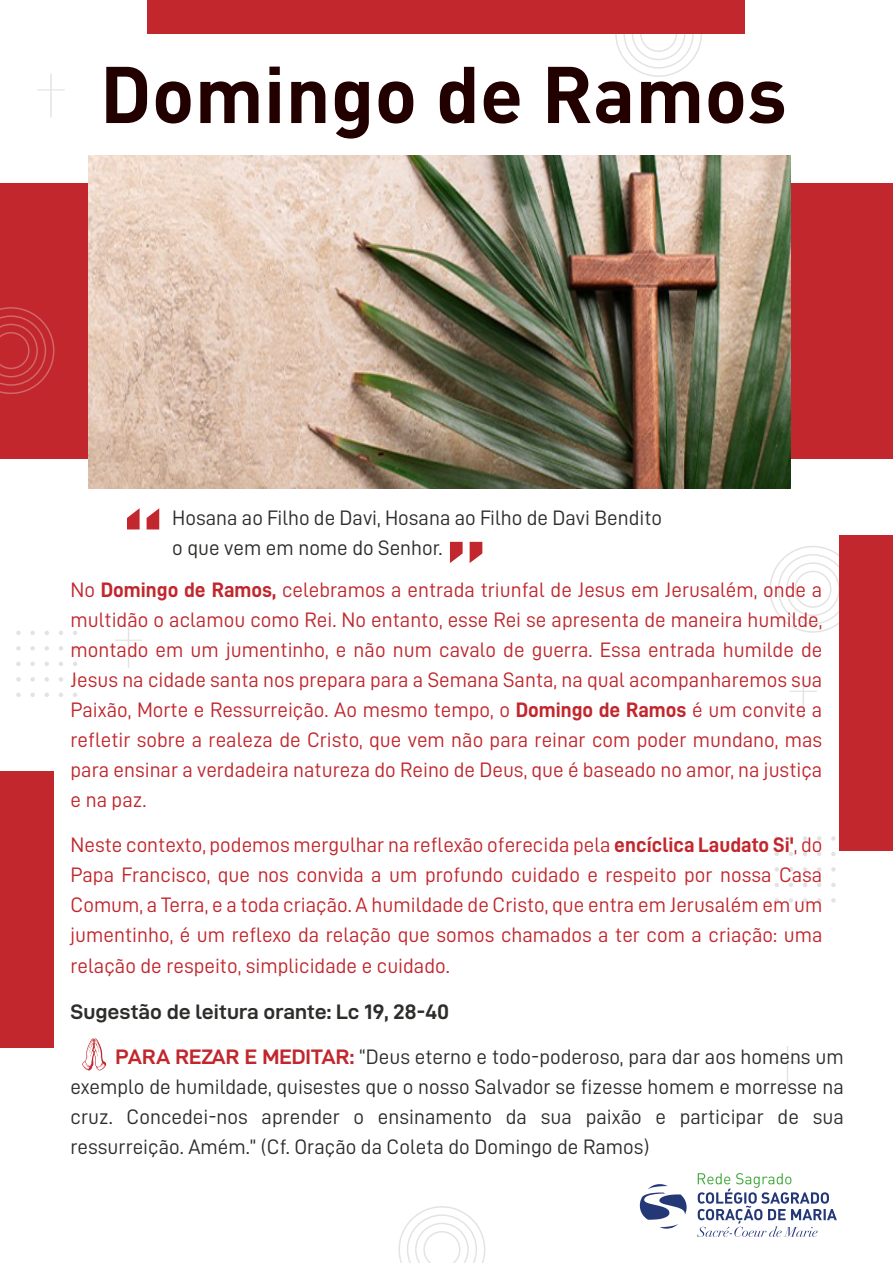
<style>
.page{position:relative;width:893px;height:1263px;background:#fff}
.page>*{position:absolute;margin:0;border:0;box-sizing:border-box;transform-origin:0 0}
.t1{font:21px/30px "D DIN";color:#c1272d;text-align:justify}
.t2{font:21px/30px "D DIN";color:#2d2d2b;text-align:justify}
.t3{font:21px "D DIN Exp Bold";color:#2d2d2b}
.s1{font-family:"D DIN Bold"}
.s2{font-family:"D DIN Exp Bold";color:#c1272d}
</style>
<div class="page">
<hr style="left:787px;top:1046px;width:1px;height:43px;background:#4d4440">
<svg style="left:774px;top:1061px;width:27px;height:1px"></svg>
<hr style="left:50px;top:74px;width:2px;height:43px;background:#4d4440">
<svg style="left:37px;top:89px;width:28px;height:1px"></svg>
<hr style="left:128px;top:624px;width:1px;height:44px;background:#4d4440">
<svg style="left:115px;top:640px;width:27px;height:1px"></svg>
<hr style="left:803px;top:675px;width:1px;height:44px;background:#4d4440">
<svg style="left:790px;top:691px;width:27px;height:1px"></svg>
<svg style="left:774px;top:836px;width:5px;height:5px"></svg>
<svg style="left:789px;top:836px;width:4px;height:5px"></svg>
<svg style="left:803px;top:836px;width:4px;height:5px"></svg>
<svg style="left:817px;top:836px;width:4px;height:5px"></svg>
<svg style="left:831px;top:836px;width:5px;height:5px"></svg>
<svg style="left:774px;top:852px;width:5px;height:4px"></svg>
<svg style="left:789px;top:852px;width:4px;height:4px"></svg>
<svg style="left:803px;top:852px;width:4px;height:4px"></svg>
<svg style="left:817px;top:852px;width:4px;height:4px"></svg>
<svg style="left:831px;top:852px;width:5px;height:4px"></svg>
<svg style="left:774px;top:867px;width:5px;height:5px"></svg>
<svg style="left:789px;top:867px;width:4px;height:5px"></svg>
<svg style="left:803px;top:867px;width:4px;height:5px"></svg>
<svg style="left:817px;top:867px;width:4px;height:5px"></svg>
<svg style="left:831px;top:867px;width:5px;height:5px"></svg>
<svg style="left:774px;top:883px;width:5px;height:4px"></svg>
<svg style="left:789px;top:883px;width:4px;height:4px"></svg>
<svg style="left:803px;top:883px;width:4px;height:4px"></svg>
<svg style="left:817px;top:883px;width:4px;height:4px"></svg>
<svg style="left:831px;top:883px;width:5px;height:4px"></svg>
<svg style="left:774px;top:898px;width:5px;height:5px"></svg>
<svg style="left:789px;top:898px;width:4px;height:5px"></svg>
<svg style="left:803px;top:898px;width:4px;height:5px"></svg>
<svg style="left:817px;top:898px;width:4px;height:5px"></svg>
<svg style="left:831px;top:898px;width:5px;height:5px"></svg>
<svg style="left:16px;top:631px;width:5px;height:4px"></svg>
<svg style="left:30px;top:631px;width:5px;height:4px"></svg>
<svg style="left:45px;top:631px;width:4px;height:4px"></svg>
<svg style="left:59px;top:631px;width:4px;height:4px"></svg>
<svg style="left:73px;top:631px;width:4px;height:4px"></svg>
<svg style="left:16px;top:646px;width:5px;height:5px"></svg>
<svg style="left:30px;top:646px;width:5px;height:5px"></svg>
<svg style="left:45px;top:646px;width:4px;height:5px"></svg>
<svg style="left:59px;top:646px;width:4px;height:5px"></svg>
<svg style="left:73px;top:646px;width:4px;height:5px"></svg>
<svg style="left:16px;top:662px;width:5px;height:4px"></svg>
<svg style="left:30px;top:662px;width:5px;height:4px"></svg>
<svg style="left:45px;top:662px;width:4px;height:4px"></svg>
<svg style="left:59px;top:662px;width:4px;height:4px"></svg>
<svg style="left:73px;top:662px;width:4px;height:4px"></svg>
<svg style="left:16px;top:677px;width:5px;height:5px"></svg>
<svg style="left:30px;top:677px;width:5px;height:5px"></svg>
<svg style="left:45px;top:677px;width:4px;height:5px"></svg>
<svg style="left:59px;top:677px;width:4px;height:5px"></svg>
<svg style="left:73px;top:677px;width:4px;height:5px"></svg>
<svg style="left:16px;top:692px;width:5px;height:5px"></svg>
<svg style="left:30px;top:692px;width:5px;height:5px"></svg>
<svg style="left:45px;top:692px;width:4px;height:5px"></svg>
<svg style="left:59px;top:693px;width:4px;height:4px"></svg>
<svg style="left:73px;top:692px;width:4px;height:5px"></svg>
<svg style="left:769px;top:546px;width:71px;height:87px"></svg>
<svg style="left:398px;top:1206px;width:87px;height:57px"></svg>
<div style="left:0;top:183px;width:893px;height:276px;background:#c1272d"></div>
<div style="left:148px;top:0;width:597px;height:33px;background:#c1272d"></div>
<div style="left:840px;top:535px;width:53px;height:315px;background:#c1272d"></div>
<div style="left:0;top:771px;width:53px;height:277px;background:#c1272d"></div>
<svg style="left:0;top:307px;width:54px;height:87px"></svg>
<svg style="left:639px;top:1184px;width:48px;height:45px"></svg>
<svg style="left:697px;top:1173px;width:140px;height:64px"></svg>
<svg style="left:106px;top:67px;width:41px;height:56px"></svg>
<svg style="left:156px;top:81px;width:35px;height:42px"></svg>
<svg style="left:200px;top:81px;width:58px;height:42px"></svg>
<svg style="left:269px;top:67px;width:11px;height:56px"></svg>
<svg style="left:291px;top:81px;width:34px;height:42px"></svg>
<svg style="left:335px;top:81px;width:34px;height:58px"></svg>
<svg style="left:379px;top:81px;width:34px;height:42px"></svg>
<svg style="left:440px;top:67px;width:34px;height:56px"></svg>
<svg style="left:484px;top:81px;width:35px;height:42px"></svg>
<svg style="left:548px;top:33px;width:154px;height:90px"></svg>
<svg style="left:708px;top:81px;width:35px;height:42px"></svg>
<svg style="left:749px;top:81px;width:35px;height:42px"></svg>
<svg style="left:127px;top:508px;width:32px;height:21px"></svg>
<svg style="left:450px;top:542px;width:32px;height:21px"></svg>
<svg style="left:82px;top:1038px;width:24px;height:32px"></svg>
<img style="left:89px;top:156px;width:702px;height:332px">
<p class="t2" style="left:172px;top:502px;width:491px">Hosana ao Filho de Davi, Hosana ao Filho de Davi Bendito o que vem em nome do Senhor.</p>
<p class="t1" style="left:71px;top:575px;width:753px">No <span class="s1">Domingo de Ramos,</span> celebramos a entrada triunfal de Jesus em Jerusalém, onde a multidão o aclamou como Rei. No entanto, esse Rei se apresenta de maneira humilde, montado em um jumentinho, e não num cavalo de guerra. Essa entrada humilde de Jesus na cidade santa nos prepara para a Semana Santa, na qual acompanharemos sua Paixão, Morte e Ressurreição. Ao mesmo tempo, o <span class="s1">Domingo de Ramos</span> é um convite a refletir sobre a realeza de Cristo, que vem não para reinar com poder mundano, mas para ensinar a verdadeira natureza do Reino de Deus, que é baseado no amor, na justiça e na paz.</p>
<p class="t1" style="left:71px;top:830px;width:753px">Neste contexto, podemos mergulhar na reflexão oferecida pela <span class="s1">encíclica Laudato Si'</span>, do Papa Francisco, que nos convida a um profundo cuidado e respeito por nossa Casa Comum, a Terra, e a toda criação. A humildade de Cristo, que entra em Jerusalém em um jumentinho, é um reflexo da relação que somos chamados a ter com a criação: uma relação de respeito, simplicidade e cuidado.</p>
<p class="t3" style="left:71px;top:1000px;width:380px">Sugestão de leitura orante: Lc 19, 28-40</p>
<p class="t2" style="left:71px;top:1041px;width:775px;text-indent:45px"><span class="s2">PARA REZAR E MEDITAR:</span> “Deus eterno e todo-poderoso, para dar aos homens um exemplo de humildade, quisestes que o nosso Salvador se fizesse homem e morresse na cruz. Concedei-nos aprender o ensinamento da sua paixão e participar de sua ressurreição. Amém.” (Cf. Oração da Coleta do Domingo de Ramos)</p>
</div>
